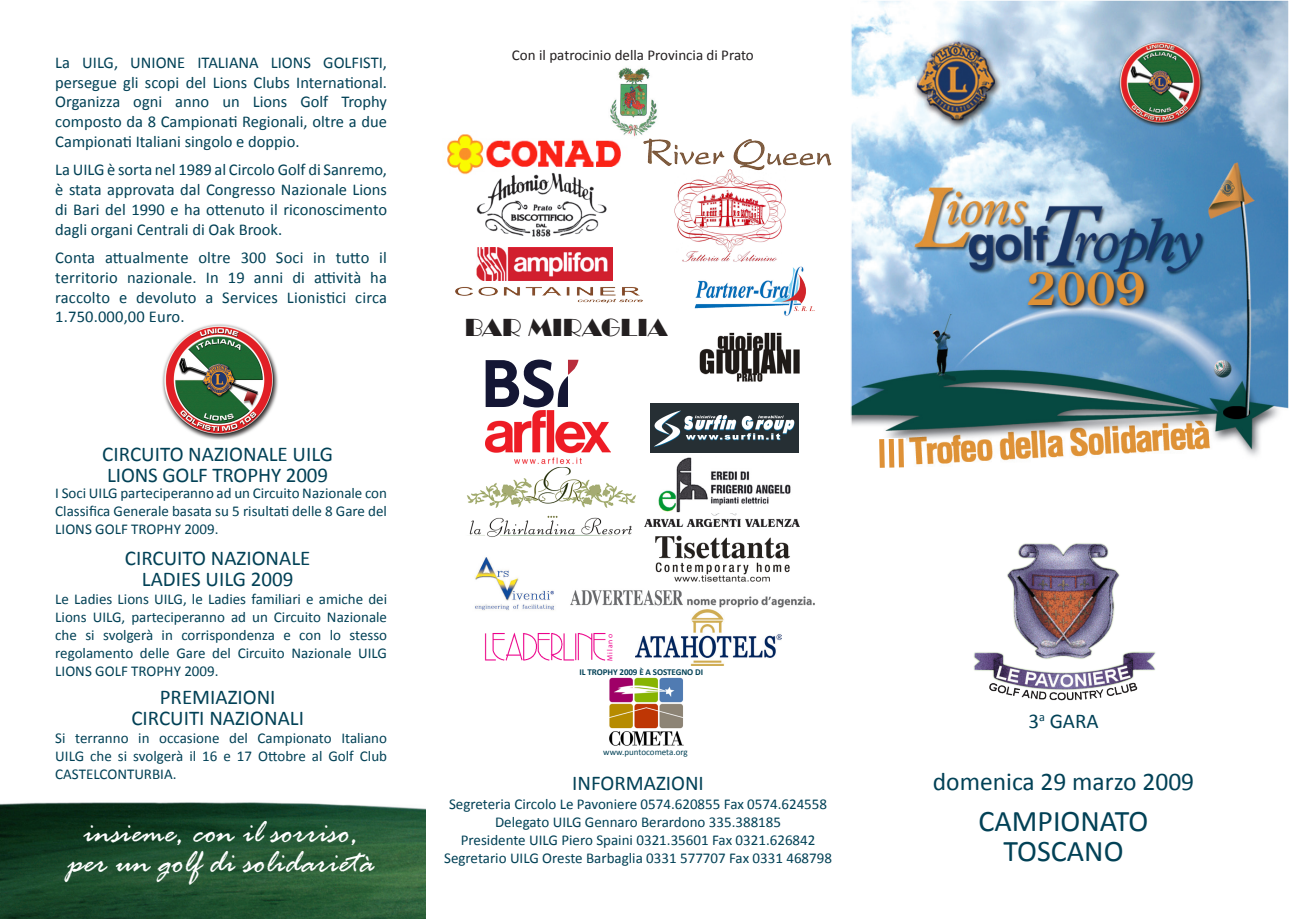
<style>
.page{position:relative;width:1289px;height:919px;background:#fff}
.page>*{position:absolute;margin:0;border:0;box-sizing:border-box;transform-origin:0 0}
.t1{font:700 45px "Century Old Style Std";color:#de9137}
.t2{font:italic 34.5px "Rage";color:#fff}
.t3{font:30px "Calibri";color:#024156}
.t4{font:25.5px "Calibri";color:#024156}
.t5{font:25.5px "Broadway";color:#231f20}
.t6{font:21px "Calibri";color:#024156}
.t7{font:16.5px/19.8px "Calibri";color:#024156;text-align:justify}
.t8{font:15px/18px "Calibri";color:#024156;text-align:justify}
.t9{font:15px "Calibri";color:#231f20}
.t10{font:700 9px "Calibri";letter-spacing:-.01em;color:#024156}
.t11{font:9px "Calibri";color:#024156}
.t12{font:7.5px "Myriad Pro";letter-spacing:.15em;color:#ed028c}
</style>
<div class="page">
<img style="left:447px;top:134px;width:174px;height:41px">
<img style="left:608px;top:67px;width:49px;height:72px">
<img style="left:570px;top:590px;width:245px;height:18px">
<img style="left:655px;top:535px;width:135px;height:47px">
<img style="left:0;top:439px;width:425px;height:479px">
<img style="left:853px;top:3px;width:432px;height:465px">
<div style="left:850px;top:0;width:438px;height:918px;border:2px solid #fff"></div>
<svg style="left:1024px;top:268px;width:127px;height:45px;background:#577a99"></svg>
<img style="left:162px;top:324px;width:116px;height:115px">
<img style="left:973px;top:543px;width:183px;height:158px">
<img style="left:477px;top:172px;width:129px;height:65px">
<img style="left:674px;top:175px;width:111px;height:87px">
<img style="left:637px;top:133px;width:195px;height:42px">
<img style="left:455px;top:286px;width:188px;height:18px">
<img style="left:476px;top:247px;width:136px;height:34px">
<img style="left:650px;top:403px;width:148px;height:49px">
<img style="left:467px;top:467px;width:169px;height:70px">
<img style="left:694px;top:266px;width:121px;height:50px">
<img style="left:644px;top:512px;width:155px;height:14px">
<img style="left:484px;top:632px;width:122px;height:29px">
<img style="left:485px;top:410px;width:125px;height:54px">
<img style="left:635px;top:609px;width:146px;height:56px">
<img style="left:658px;top:457px;width:133px;height:55px">
<img style="left:609px;top:677px;width:75px;height:69px">
<svg style="left:485px;top:359px;width:93px;height:48px"></svg>
<div style="left:878px;top:438px;width:27px;height:29px;border:2px solid #fff"></div>
<svg style="left:879px;top:438px;width:24px;height:30px"></svg>
<img style="left:699px;top:332px;width:101px;height:50px">
<img style="left:475px;top:557px;width:79px;height:54px">
<p class="t7" style="left:55px;top:51px;width:333px">La UILG, UNIONE ITALIANA LIONS GOLFISTI,</p>
<p class="t7" style="left:55px;top:71px;width:333px">persegue gli scopi del Lions Clubs International.<br>Organizza ogni anno un Lions Golf Trophy composto da 8 Campionati Regionali, oltre a due Campionati Italiani singolo e doppio.</p>
<p class="t7" style="left:55px;top:159px;width:333px">La UILG è sorta nel 1989 al Circolo Golf di Sanremo, è stata approvata dal Congresso Nazionale Lions di Bari del 1990 e ha ottenuto il riconoscimento dagli organi Centrali di Oak Brook.</p>
<p class="t7" style="left:55px;top:247px;width:333px">Conta attualmente oltre 300 Soci in tutto il territorio nazionale. In 19 anni di attività ha raccolto e devoluto a Services Lionistici circa 1.750.000,00 Euro.</p>
<p class="t6" style="left:102px;top:441px;width:232px">CIRCUITO NAZIONALE UILG</p>
<p class="t6" style="left:107px;top:462px;width:222px">LIONS GOLF TROPHY 2009</p>
<p class="t8" style="left:55px;top:483px;width:333px">I Soci UILG parteciperanno ad un Circuito Nazionale con Classifica Generale basata su 5 risultati delle 8 Gare del LIONS GOLF TROPHY 2009.</p>
<p class="t6" style="left:125px;top:545px;width:187px">CIRCUITO NAZIONALE</p>
<p class="t6" style="left:142px;top:566px;width:153px">LADIES UILG 2009</p>
<p class="t8" style="left:55px;top:589px;width:333px">Le Ladies Lions UILG, le Ladies familiari e amiche dei Lions UILG, parteciperanno ad un Circuito Nazionale che si svolgerà in corrispondenza e con lo stesso regolamento delle Gare del Circuito Nazionale UILG LIONS GOLF TROPHY 2009.</p>
<p class="t6" style="left:160px;top:684px;width:117px">PREMIAZIONI</p>
<p class="t6" style="left:131px;top:705px;width:174px">CIRCUITI NAZIONALI</p>
<p class="t8" style="left:55px;top:728px;width:333px">Si terranno in occasione del Campionato Italiano UILG che si svolgerà il 16 e 17 Ottobre al Golf Club CASTELCONTURBIA.</p>
<p class="t2" style="left:84px;top:814px;width:276px">insieme, con il sorriso,</p>
<p class="t2" style="left:68px;top:844px;width:307px">per un golf di solidarietà</p>
<p class="t9" style="left:512px;top:46px;width:243px">Con il patrocinio della Provincia di Prato</p>
<p class="t5" style="left:465px;top:313px;width:204px">BAR MIRAGLIA</p>
<p class="t12" style="left:605px;top:661px;width:29px;rotate:-90deg">Milano</p>
<p class="t10" style="left:579px;top:666px;width:125px">IL TROPHY 2009 È A SOSTEGNO DI</p>
<p class="t11" style="left:603px;top:746px;width:86px">www.puntocometa.org</p>
<p class="t6" style="left:572px;top:770px;width:133px">INFORMAZIONI</p>
<p class="t8" style="left:449px;top:794px;width:379px">Segreteria Circolo Le Pavoniere 0574.620855 Fax 0574.624558</p>
<p class="t8" style="left:495px;top:812px;width:287px">Delegato UILG Gennaro Berardono 335.388185</p>
<p class="t8" style="left:461px;top:830px;width:356px">Presidente UILG Piero Spaini 0321.35601 Fax 0321.626842</p>
<p class="t8" style="left:444px;top:848px;width:389px">Segretario UILG Oreste Barbaglia 0331 577707 Fax 0331 468798</p>
<p class="t1" style="left:1026px;top:258px;width:120px">2009</p>
<p class="t6" style="left:1028px;top:708px;width:72px">3<sup>a</sup> GARA</p>
<p class="t4" style="left:932px;top:765px;width:263px">domenica 29 marzo 2009</p>
<p class="t3" style="left:978px;top:802px;width:171px">CAMPIONATO</p>
<p class="t3" style="left:1003px;top:832px;width:121px">TOSCANO</p>
</div>
